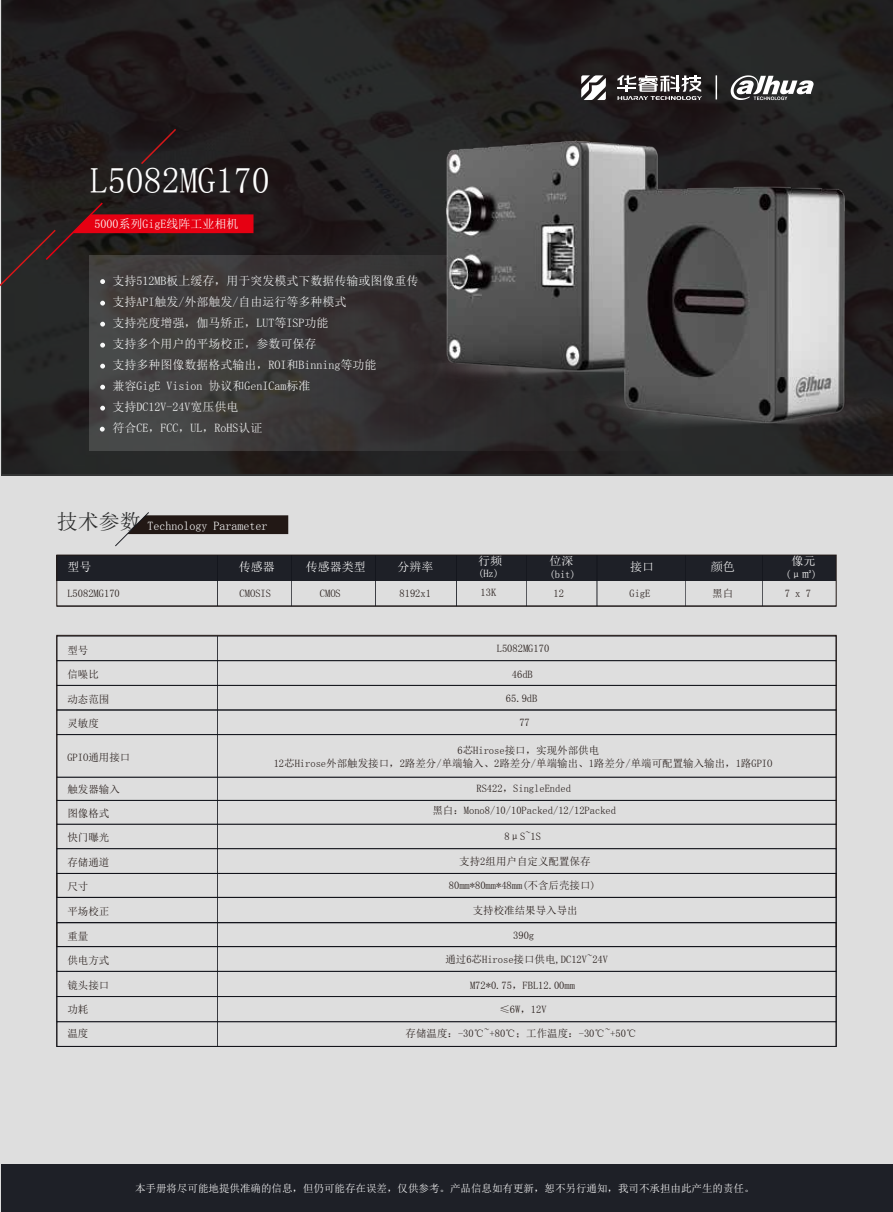
<style>
.page{position:relative;width:893px;height:1212px;background:#fff}
.page>*{position:absolute;margin:0;border:0;box-sizing:border-box;transform-origin:0 0}
.t1{font:36px "FZLTCHJW GB1 0 G Bpc EUC H";color:#fff}
.t2{font:12px/21px "FZLTXHJW GB1 0 G Bpc EUC H";color:#f7f8f8}
.t3{font:12px "FZLTXHJW GB1 0 G Bpc EUC H";color:#fff}
.t4{font:12px "FZLTZHK GBK1 0 G Bpc EUC H";color:#fff}
.t5{font:10.5px/12.6px "FZLTXHJW GB1 0 G Bpc EUC H";color:#221815}
.t6{font:10.5px "FZYOUH 503 L GB1 4 G Bpc EUC H";color:#fff}
.t7{font:10.5px "FZLTZHK GBK1 0 G Bpc EUC H";color:#fff}
.s1{font-family:"FZLTZHK GBK1 0 G Bpc EUC H";font-size:21px;color:#2a2b2b}
</style>
<div class="page">
<div style="left:1px;top:0;width:892px;height:1212px;background:#dedede"></div>
<svg style="left:1px;top:0;width:892px;height:476px;fill:#222020"></svg>
<svg style="left:90px;top:255px;width:246px;height:196px"></svg>
<div style="left:1px;top:1164px;width:892px;height:48px;background:#1e2027"></div>
<svg style="left:731px;top:75px;width:83px;height:17px"></svg>
<svg style="left:581px;top:75px;width:25px;height:17px"></svg>
<svg style="left:617px;top:75px;width:85px;height:17px"></svg>
<svg style="left:716px;top:75px;width:1px;height:17px"></svg>
<svg style="left:139px;top:127px;width:39px;height:39px"></svg>
<svg style="left:100px;top:301px;width:5px;height:5px"></svg>
<svg style="left:100px;top:322px;width:5px;height:5px"></svg>
<svg style="left:100px;top:343px;width:5px;height:5px"></svg>
<svg style="left:100px;top:364px;width:5px;height:5px"></svg>
<svg style="left:100px;top:385px;width:5px;height:5px"></svg>
<svg style="left:100px;top:406px;width:5px;height:5px"></svg>
<div style="left:57px;top:555px;width:779px;height:25px;background:#1e2027"></div>
<hr style="left:57px;top:606px;width:779px;height:1px;background:#12141b">
<div style="left:57px;top:555px;width:779px;height:51px;border:1px solid #221815"></div>
<hr style="left:376px;top:555px;width:1px;height:51px;background:#12141b">
<hr style="left:218px;top:555px;width:1px;height:51px;background:#12141b">
<hr style="left:291px;top:555px;width:1px;height:51px;background:#12141b">
<hr style="left:456px;top:555px;width:1px;height:51px;background:#12141b">
<hr style="left:686px;top:555px;width:1px;height:51px;background:#12141b">
<hr style="left:597px;top:555px;width:1px;height:51px;background:#12141b">
<hr style="left:763px;top:555px;width:1px;height:51px;background:#12141b">
<div style="left:57px;top:636px;width:779px;height:25px;border:1px solid #12141b"></div>
<div style="left:57px;top:685px;width:779px;height:25px;border:1px solid #12141b"></div>
<div style="left:57px;top:710px;width:779px;height:25px;border:1px solid #12141b"></div>
<div style="left:57px;top:734px;width:779px;height:43px;border:1px solid #12141b"></div>
<div style="left:57px;top:777px;width:779px;height:23px;border:1px solid #12141b"></div>
<div style="left:57px;top:800px;width:779px;height:24px;border:1px solid #12141b"></div>
<div style="left:57px;top:824px;width:779px;height:25px;border:1px solid #12141b"></div>
<div style="left:57px;top:873px;width:779px;height:24px;border:1px solid #12141b"></div>
<hr style="left:218px;top:636px;width:1px;height:410px;background:#12141b">
<svg style="left:115px;top:512px;width:173px;height:34px"></svg>
<svg style="left:100px;top:427px;width:5px;height:5px"></svg>
<div style="left:57px;top:946px;width:779px;height:25px;border:1px solid #12141b"></div>
<div style="left:57px;top:897px;width:779px;height:26px;border:1px solid #12141b"></div>
<svg style="left:0;top:201px;width:254px;height:87px"></svg>
<div style="left:57px;top:971px;width:779px;height:26px;border:1px solid #12141b"></div>
<div style="left:57px;top:996px;width:779px;height:26px;border:1px solid #12141b"></div>
<hr style="left:527px;top:555px;width:1px;height:51px;background:#12141b">
<img style="left:336px;top:92px;width:557px;height:384px">
<h1 class="t1" style="left:90px;top:162px;width:182px">L5082MG170</h1>
<p class="t3" style="left:94px;top:218px;width:145px">5000系列GigE线阵工业相机</p>
<p class="t2" style="left:112px;top:270px;width:307px">支持512MB板上缓存，用于突发模式下数据传输或图像重传支持API触发/外部触发/自由运行等多种模式<br>支持亮度增强，伽马矫正，LUT等ISP功能<br>支持多个用户的平场校正，参数可保存<br>支持多种图像数据格式输出，ROI和Binning等功能<br>兼容GigE Vision 协议和GenICam标准<br>支持DC12V-24V宽压供电<br>符合CE，FCC，UL，RoHS认证</p>
<p class="t3" style="left:57px;top:520px;width:212px"><span class="s1">技术参数</span> Technology Parameter</p>
<p class="t4" style="left:67px;top:561px;width:25px">型号</p>
<p class="t5" style="left:67px;top:587px;width:54px">L5082MG170</p>
<p class="t4" style="left:239px;top:561px;width:37px">传感器</p>
<p class="t5" style="left:240px;top:587px;width:33px">CMOSIS</p>
<p class="t4" style="left:306px;top:561px;width:61px">传感器类型</p>
<p class="t5" style="left:320px;top:587px;width:22px">CMOS</p>
<p class="t4" style="left:398px;top:561px;width:37px">分辨率</p>
<p class="t5" style="left:400px;top:587px;width:33px">8192x1</p>
<p class="t4" style="left:478px;top:554px;width:25px">行频</p>
<p class="t7" style="left:478px;top:568px;width:22px">(Hz)</p>
<p class="t5" style="left:481px;top:586px;width:17px">13K</p>
<p class="t4" style="left:549px;top:555px;width:25px">位深</p>
<p class="t7" style="left:549px;top:569px;width:28px">(bit)</p>
<p class="t5" style="left:554px;top:587px;width:12px">12</p>
<p class="t4" style="left:630px;top:561px;width:25px">接口</p>
<p class="t5" style="left:629px;top:587px;width:22px">GigE</p>
<p class="t4" style="left:711px;top:561px;width:25px">颜色</p>
<p class="t5" style="left:712px;top:587px;width:22px">黑白</p>
<p class="t4" style="left:792px;top:555px;width:25px">像元</p>
<p class="t7" style="left:786px;top:569px;width:33px">(μ㎡)</p>
<p class="t5" style="left:785px;top:587px;width:28px">7 x 7</p>
<p class="t5" style="left:67px;top:643px;width:22px">型号</p>
<p class="t5" style="left:67px;top:668px;width:33px">信噪比</p>
<p class="t5" style="left:67px;top:693px;width:43px">动态范围</p>
<p class="t5" style="left:67px;top:717px;width:33px">灵敏度</p>
<p class="t5" style="left:67px;top:751px;width:64px">GPIO通用接口</p>
<p class="t5" style="left:67px;top:783px;width:54px">触发器输入</p>
<p class="t5" style="left:67px;top:806px;width:43px">图像格式</p>
<p class="t5" style="left:67px;top:831px;width:43px">快门曝光</p>
<p class="t5" style="left:67px;top:856px;width:43px">存储通道</p>
<p class="t5" style="left:67px;top:880px;width:22px">尺寸</p>
<p class="t5" style="left:67px;top:905px;width:43px">平场校正</p>
<p class="t5" style="left:67px;top:929px;width:22px">重量</p>
<p class="t5" style="left:67px;top:954px;width:43px">供电方式</p>
<p class="t5" style="left:67px;top:979px;width:43px">镜头接口</p>
<p class="t5" style="left:67px;top:1002px;width:22px">功耗</p>
<p class="t5" style="left:67px;top:1027px;width:22px">温度</p>
<p class="t5" style="left:497px;top:642px;width:54px">L5082MG170</p>
<p class="t5" style="left:512px;top:668px;width:22px">46dB</p>
<p class="t5" style="left:506px;top:692px;width:33px">65.9dB</p>
<p class="t5" style="left:519px;top:716px;width:12px">77</p>
<p class="t5" style="left:274px;top:744px;width:500px;text-indent:184px">6芯Hirose接口，实现外部供电<br>12芯Hirose外部触发接口，2路差分/单端输入、2路差分/单端输出、1路差分/单端可配置输入输出，1路GPIO</p>
<p class="t5" style="left:476px;top:782px;width:96px">RS422，SingleEnded</p>
<p class="t5" style="left:432px;top:804px;width:185px">黑白：Mono8/10/10Packed/12/12Packed</p>
<p class="t5" style="left:504px;top:830px;width:38px">8μS~1S</p>
<p class="t5" style="left:459px;top:855px;width:133px">支持2组用户自定义配置保存</p>
<p class="t5" style="left:449px;top:879px;width:148px">80mm*80mm*48mm(不含后壳接口)</p>
<p class="t5" style="left:473px;top:904px;width:106px">支持校准结果导入导出</p>
<p class="t5" style="left:513px;top:928px;width:22px">390g</p>
<p class="t5" style="left:445px;top:953px;width:164px">通过6芯Hirose接口供电,DC12V~24V</p>
<p class="t5" style="left:470px;top:979px;width:106px">M72*0.75，FBL12.00mm</p>
<p class="t5" style="left:499px;top:1002px;width:49px">≤6W，12V</p>
<p class="t5" style="left:405px;top:1027px;width:232px">存储温度：-30℃~+80℃；工作温度：-30℃~+50℃</p>
<p class="t6" style="left:135px;top:1183px;width:621px">本手册将尽可能地提供准确的信息，但仍可能存在误差，仅供参考。产品信息如有更新，恕不另行通知，我司不承担由此产生的责任。</p>
</div>
